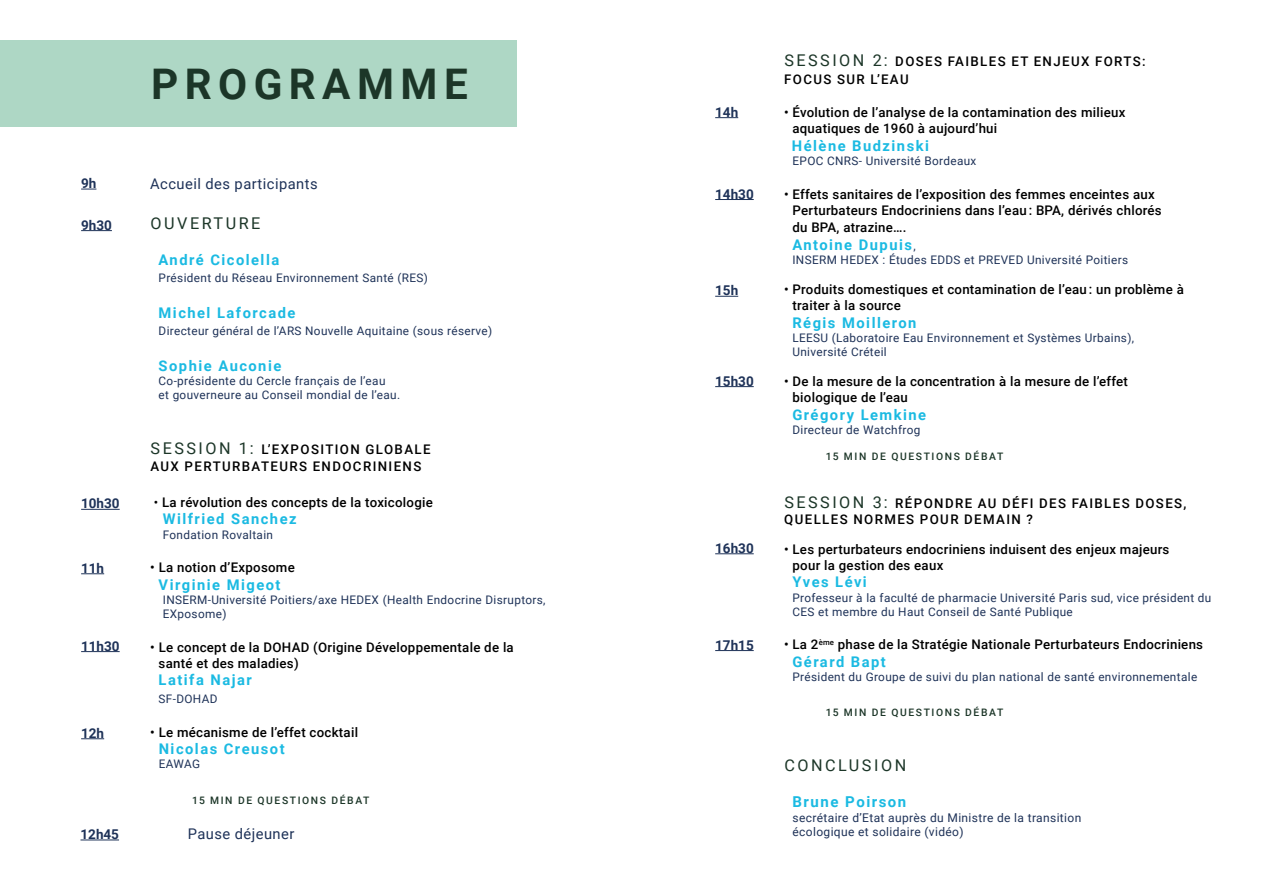
<style>
.page{position:relative;width:1263px;height:893px;background:#fff}
.page>*{position:absolute;margin:0;border:0;box-sizing:border-box;transform-origin:0 0}
.t1{font:700 42.15px "Roboto";letter-spacing:.155em;color:#1c3628}
.t2{font:16.2px "Roboto";letter-spacing:.155em;color:#1c3628}
.t3{font:700 15px "Roboto";letter-spacing:.1em;color:#1bbae2}
.t4{font:700 14.7px "Roboto";letter-spacing:.1em;color:#1bbae2}
.t5{font:14.7px "Roboto";letter-spacing:.03em;color:#1e3258}
.t6{font:700 13.5px "Roboto";color:#1e3258}
.t7{font:500 13.2px "Roboto";letter-spacing:.02em;color:#000}
.t8{font:500 13.2px/15.9px "Roboto";letter-spacing:.105em;color:#000}
.t9{font:12px "Roboto";letter-spacing:.03em;color:#1e3258}
.t10{font:11.85px "Roboto";letter-spacing:.03em;color:#1e3258}
.t11{font:500 10.35px "Roboto";letter-spacing:.155em;color:#1c3628}
.s1{font-weight:400;font-size:16.2px;color:#1c3628}
.s2{font-weight:400}
.s3{font-weight:400;font-size:11.85px;color:#1e3258}
</style>
<div class="page">
<div style="left:0;top:40px;width:517px;height:86px;background:#aed7c5"></div>
<svg style="left:81px;top:189px;width:15px;height:1px"></svg>
<hr style="left:81px;top:230px;width:31px;height:1px;background:#1e3258">
<hr style="left:81px;top:509px;width:39px;height:1px;background:#1e3258">
<svg style="left:81px;top:573px;width:23px;height:1px"></svg>
<hr style="left:81px;top:651px;width:39px;height:1px;background:#1e3258">
<svg style="left:81px;top:738px;width:23px;height:1px"></svg>
<hr style="left:81px;top:840px;width:38px;height:1px;background:#1e3258">
<svg style="left:715px;top:117px;width:23px;height:1px"></svg>
<hr style="left:715px;top:199px;width:39px;height:1px;background:#1e3258">
<svg style="left:715px;top:296px;width:23px;height:1px"></svg>
<hr style="left:715px;top:386px;width:39px;height:1px;background:#1e3258">
<hr style="left:715px;top:553px;width:39px;height:1px;background:#1e3258">
<hr style="left:715px;top:650px;width:39px;height:1px;background:#1e3258">
<p class="t6" style="left:81px;top:174px;width:17px">9h</p>
<p class="t6" style="left:81px;top:215px;width:32px">9h30</p>
<p class="t6" style="left:81px;top:494px;width:40px">10h30</p>
<p class="t6" style="left:81px;top:558px;width:25px">11h</p>
<p class="t6" style="left:81px;top:636px;width:40px">11h30</p>
<p class="t6" style="left:81px;top:723px;width:25px">12h</p>
<p class="t6" style="left:81px;top:825px;width:40px">12h45</p>
<p class="t1" style="left:151px;top:55px;width:318px">PROGRAMME</p>
<p class="t5" style="left:150px;top:173px;width:169px">Accueil des participants</p>
<p class="t2" style="left:151px;top:212px;width:111px">OUVERTURE</p>
<p class="t4" style="left:159px;top:249px;width:122px">André Cicolella</p>
<p class="t10" style="left:159px;top:270px;width:271px">Président du Réseau Environnement Santé (RES)</p>
<p class="t4" style="left:159px;top:302px;width:138px">Michel Laforcade</p>
<p class="t10" style="left:159px;top:323px;width:335px">Directeur général de l’ARS Nouvelle Aquitaine (sous réserve)</p>
<p class="t4" style="left:159px;top:355px;width:124px">Sophie Auconie</p>
<p class="t10" style="left:159px;top:372px;width:228px">Co-présidente du Cercle français de l’eau</p>
<p class="t10" style="left:159px;top:386px;width:243px">et gouverneure au Conseil mondial de l’eau.</p>
<p class="t8" style="left:151px;top:441px;width:282px"><span class="s1">SESSION 1:</span> L’EXPOSITION GLOBALE</p>
<p class="t8" style="left:150px;top:458px;width:272px">AUX PERTURBATEURS ENDOCRINIENS</p>
<p class="t7" style="left:154px;top:493px;width:281px"><span class="s2">•</span> La révolution des concepts de la toxicologie</p>
<p class="t4" style="left:163px;top:509px;width:135px">Wilfried Sanchez</p>
<p class="t10" style="left:163px;top:526px;width:112px">Fondation Rovaltain</p>
<p class="t7" style="left:150px;top:558px;width:146px">• La notion d’Exposome</p>
<p class="t4" style="left:159px;top:574px;width:123px">Virginie Migeot</p>
<p class="t10" style="left:163px;top:591px;width:384px">INSERM-Université Poitiers/axe HEDEX (Health Endocrine Disruptors,</p>
<p class="t10" style="left:163px;top:606px;width:65px">EXposome)</p>
<p class="t7" style="left:150px;top:638px;width:365px">• Le concept de la DOHAD (Origine Développementale de la</p>
<p class="t7" style="left:159px;top:654px;width:142px">santé et des maladies)</p>
<p class="t4" style="left:159px;top:670px;width:95px">Latifa Najar</p>
<p class="t10" style="left:159px;top:690px;width:60px">SF-DOHAD</p>
<p class="t7" style="left:150px;top:722px;width:209px">• Le mécanisme de l’effet cocktail</p>
<p class="t4" style="left:159px;top:739px;width:127px">Nicolas Creusot</p>
<p class="t10" style="left:159px;top:756px;width:43px">EAWAG</p>
<p class="t11" style="left:192px;top:793px;width:179px">15 MIN DE QUESTIONS DÉBAT</p>
<p class="t5" style="left:188px;top:823px;width:108px">Pause déjeuner</p>
<p class="t6" style="left:715px;top:102px;width:25px">14h</p>
<p class="t6" style="left:715px;top:184px;width:40px">14h30</p>
<p class="t6" style="left:715px;top:281px;width:25px">15h</p>
<p class="t6" style="left:715px;top:371px;width:40px">15h30</p>
<p class="t6" style="left:715px;top:538px;width:40px">16h30</p>
<p class="t6" style="left:715px;top:635px;width:40px">17h15</p>
<p class="t8" style="left:784px;top:53px;width:363px"><span class="s1">SESSION 2:</span> DOSES FAIBLES ET ENJEUX FORTS:</p>
<p class="t8" style="left:784px;top:71px;width:126px">FOCUS SUR L’EAU</p>
<p class="t7" style="left:784px;top:103px;width:343px">• Évolution de l’analyse de la contamination des milieux</p>
<p class="t7" style="left:792px;top:119px;width:206px">aquatiques de 1960 à aujourd’hui</p>
<p class="t4" style="left:792px;top:135px;width:139px">Hélène Budzinski</p>
<p class="t10" style="left:792px;top:153px;width:185px">EPOC CNRS- Université Bordeaux</p>
<p class="t7" style="left:784px;top:185px;width:372px">• Effets sanitaires de l’exposition des femmes enceintes aux</p>
<p class="t7" style="left:792px;top:201px;width:371px">Perturbateurs Endocriniens dans l’eau : BPA, dérivés chlorés</p>
<p class="t7" style="left:792px;top:218px;width:116px">du BPA, atrazine….</p>
<p class="t4" style="left:792px;top:234px;width:125px">Antoine Dupuis<span class="s3">,</span></p>
<p class="t10" style="left:792px;top:252px;width:337px">INSERM HEDEX : Études EDDS et PREVED Université Poitiers</p>
<p class="t7" style="left:784px;top:280px;width:401px">• Produits domestiques et contamination de l’eau : un problème à</p>
<p class="t7" style="left:792px;top:296px;width:110px">traiter à la source</p>
<p class="t4" style="left:792px;top:312px;width:126px">Régis Moilleron</p>
<p class="t10" style="left:792px;top:329px;width:343px">LEESU (Laboratoire Eau Environnement et Systèmes Urbains),</p>
<p class="t10" style="left:792px;top:343px;width:96px">Université Créteil</p>
<p class="t7" style="left:784px;top:372px;width:345px">• De la mesure de la concentration à la mesure de l’effet</p>
<p class="t7" style="left:792px;top:388px;width:117px">biologique de l’eau</p>
<p class="t4" style="left:792px;top:404px;width:135px">Grégory Lemkine</p>
<p class="t10" style="left:792px;top:421px;width:130px">Directeur de Watchfrog</p>
<p class="t11" style="left:826px;top:449px;width:179px">15 MIN DE QUESTIONS DÉBAT</p>
<p class="t8" style="left:784px;top:495px;width:403px"><span class="s1">SESSION 3:</span> RÉPONDRE AU DÉFI DES FAIBLES DOSES,<br>QUELLES NORMES POUR DEMAIN ?</p>
<p class="t7" style="left:784px;top:540px;width:387px">• Les perturbateurs endocriniens induisent des enjeux majeurs</p>
<p class="t7" style="left:792px;top:556px;width:152px">pour la gestion des eaux</p>
<p class="t4" style="left:792px;top:572px;width:76px">Yves Lévi</p>
<p class="t10" style="left:792px;top:589px;width:420px">Professeur à la faculté de pharmacie Université Paris sud, vice président du</p>
<p class="t10" style="left:792px;top:603px;width:282px">CES et membre du Haut Conseil de Santé Publique</p>
<p class="t7" style="left:784px;top:635px;width:421px">• La 2<sup>ème</sup> phase de la Stratégie Nationale Perturbateurs Endocriniens</p>
<p class="t4" style="left:792px;top:651px;width:95px">Gérard Bapt</p>
<p class="t10" style="left:792px;top:668px;width:406px">Président du Groupe de suivi du plan national de santé environnementale</p>
<p class="t11" style="left:826px;top:705px;width:179px">15 MIN DE QUESTIONS DÉBAT</p>
<p class="t2" style="left:784px;top:754px;width:123px">CONCLUSION</p>
<p class="t3" style="left:792px;top:791px;width:115px">Brune Poirson</p>
<p class="t9" style="left:792px;top:809px;width:290px">secrétaire d’Etat auprès du Ministre de la transition</p>
<p class="t9" style="left:792px;top:823px;width:173px">écologique et solidaire (vidéo)</p>
</div>
